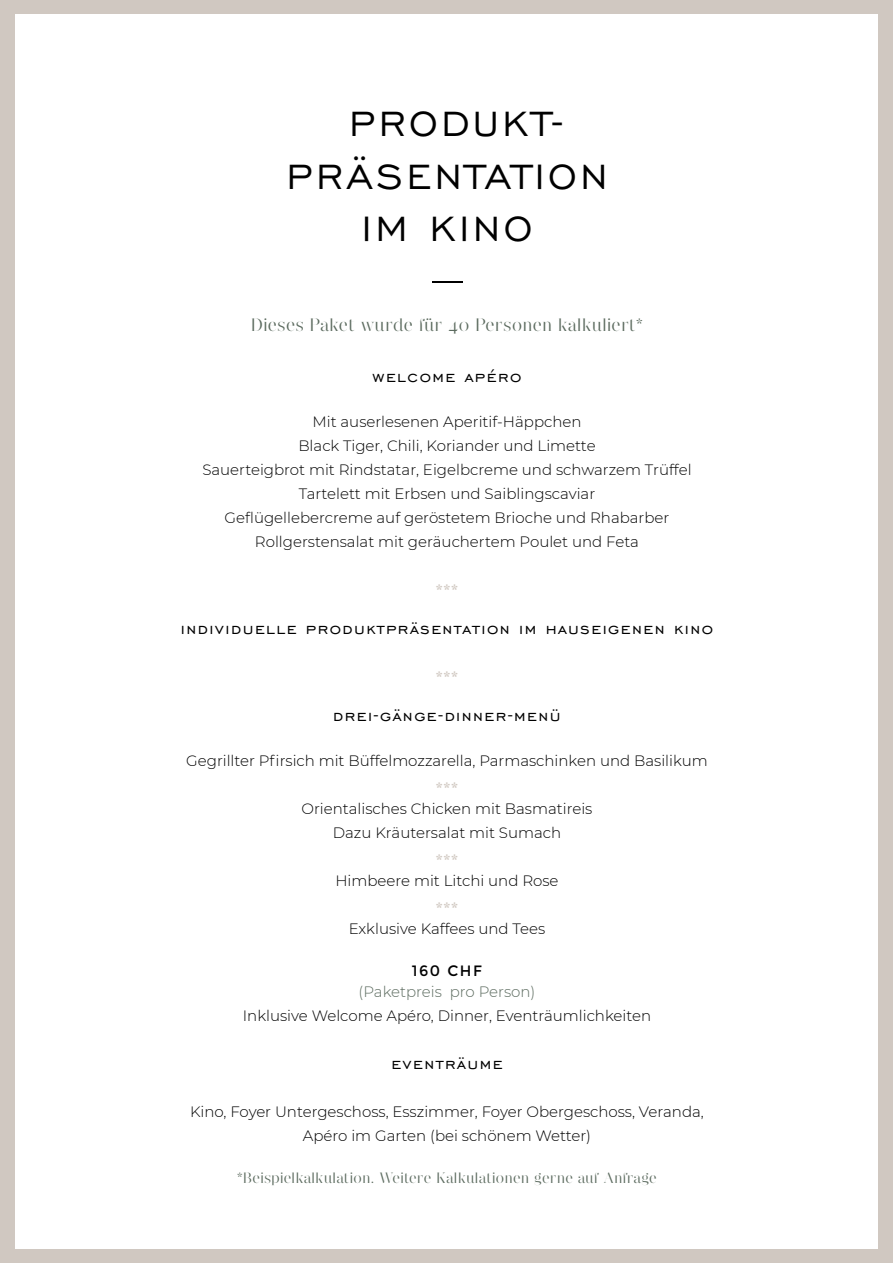
<style>
.page{position:relative;width:893px;height:1263px;background:#d0c8c1}
.page>*{position:absolute;margin:0;border:0;box-sizing:border-box;transform-origin:0 0}
.t1{font:60px "Narziss Text Medium Drops";color:#000}
.t2{font:45px/52.5px "Engravers Gothic BT";letter-spacing:.075em;color:#000;text-align:center}
.t3{font:19.5px "Engravers Gothic BT";letter-spacing:.075em;color:#000}
.t4{font:18px "Narziss";letter-spacing:.04em;color:#5c6b5f}
.t5{font:18px "Narziss Text Regular Drops";color:#d0c8c1}
.t6{font:300 15px/24px "Montserrat";color:#000;text-align:center}
.t7{font:15px "Narziss";letter-spacing:.02em;color:#5c6b5f}
.t8{font:300 15px "Montserrat";color:#5c6b5f}
.t9{font:15px "Montserrat";letter-spacing:.1em;color:#000}
</style>
<div class="page">
<div style="left:15px;top:14px;width:863px;height:1235px;background:#fff"></div>
<h2 class="t2" style="left:286px;top:97px;width:323px">PRODUKT-<br>PRÄSENTATION<br>IM KINO</h2>
<h1 class="t1" style="left:432px;top:218px;width:31px">_</h1>
<p class="t4" style="left:251px;top:314px;width:393px">Dieses Paket wurde für 40 Personen kalkuliert*</p>
<h3 class="t3" style="left:373px;top:366px;width:150px">welcome apéro</h3>
<p class="t6" style="left:202px;top:410px;width:491px">Mit auserlesenen Aperitif-Häppchen<br>Black Tiger, Chili, Koriander und Limette<br>Sauerteigbrot mit Rindstatar, Eigelbcreme und schwarzem Trüffel Tartelett mit Erbsen und Saiblingscaviar<br>Geflügellebercreme auf geröstetem Brioche und Rhabarber Rollgerstensalat mit geräuchertem Poulet und Feta</p>
<p class="t5" style="left:436px;top:581px;width:24px">***</p>
<h3 class="t3" style="left:181px;top:618px;width:534px">individuelle produktpräsentation im hauseigenen kino</h3>
<p class="t5" style="left:436px;top:668px;width:24px">***</p>
<h3 class="t3" style="left:333px;top:705px;width:229px">drei-gänge-dinner-menü</h3>
<p class="t6" style="left:186px;top:749px;width:523px">Gegrillter Pfirsich mit Büffelmozzarella, Parmaschinken und Basilikum</p>
<p class="t5" style="left:436px;top:779px;width:24px">***</p>
<p class="t6" style="left:302px;top:797px;width:292px">Orientalisches Chicken mit Basmatireis<br>Dazu Kräutersalat mit Sumach</p>
<p class="t5" style="left:436px;top:851px;width:24px">***</p>
<p class="t6" style="left:335px;top:869px;width:225px">Himbeere mit Litchi und Rose</p>
<p class="t5" style="left:436px;top:899px;width:24px">***</p>
<p class="t6" style="left:349px;top:917px;width:198px">Exklusive Kaffees und Tees</p>
<p class="t9" style="left:412px;top:962px;width:72px">160 CHF</p>
<p class="t8" style="left:359px;top:982px;width:178px">(Paketpreis pro Person)</p>
<p class="t6" style="left:243px;top:1004px;width:410px">Inklusive Welcome Apéro, Dinner, Eventräumlichkeiten</p>
<h3 class="t3" style="left:391px;top:1053px;width:113px">eventräume</h3>
<p class="t6" style="left:190px;top:1100px;width:515px">Kino, Foyer Untergeschoss, Esszimmer, Foyer Obergeschoss, Veranda,<br>Apéro im Garten (bei schönem Wetter)</p>
<p class="t7" style="left:237px;top:1169px;width:421px">*Beispielkalkulation. Weitere Kalkulationen gerne auf Anfrage</p>
</div>
